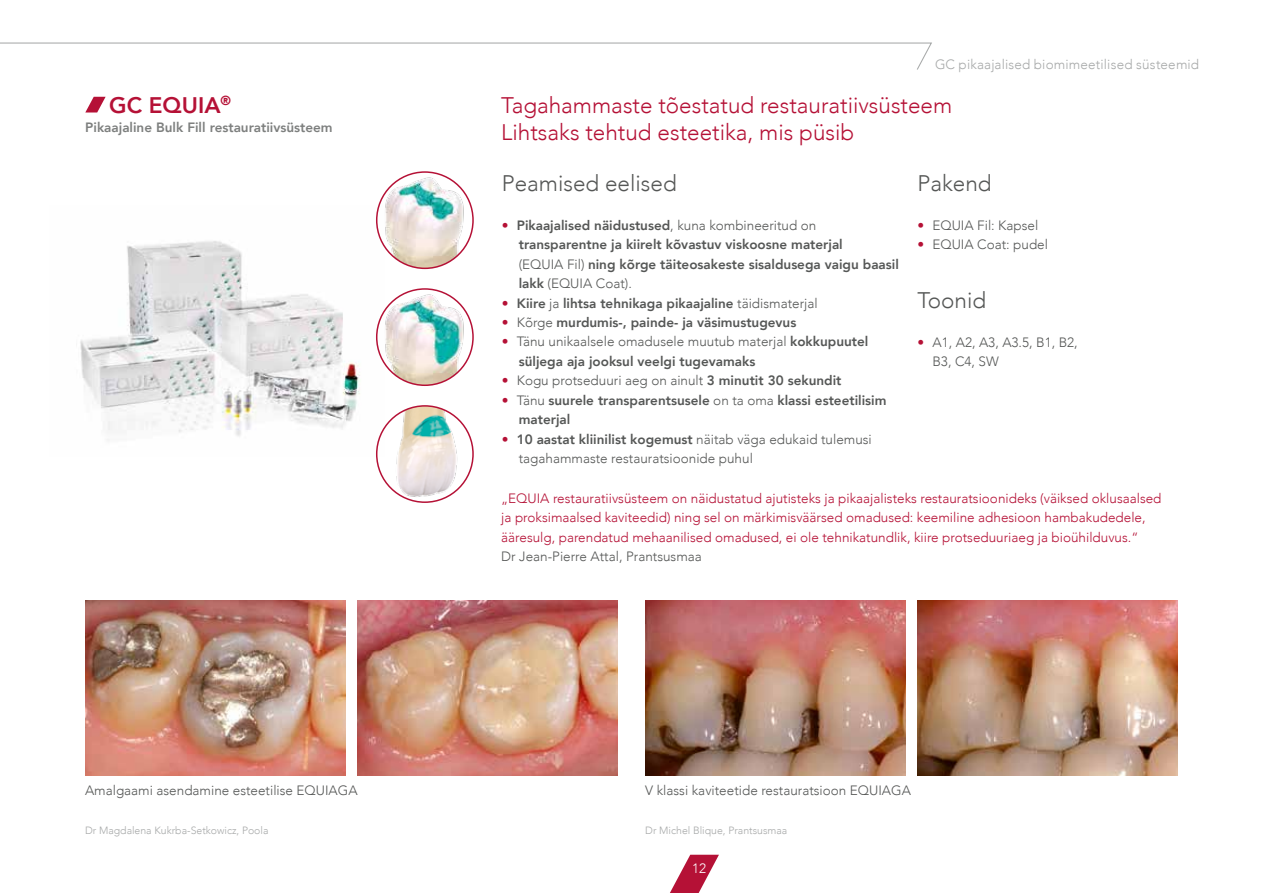
<style>
.page{position:relative;width:1263px;height:893px;background:#fff}
.page>*{position:absolute;margin:0;border:0;box-sizing:border-box;transform-origin:0 0}
.t1{font:300 22.5px/27px "Avenir";color:#b51136}
.t2{font:300 22.5px "Avenir";color:#555756}
.t3{font:800 22.5px "Avenir";color:#b51136}
.t4{font:800 13.5px/19.5px "Avenir";color:#555756}
.t5{font:300 13.5px/19.5px "Avenir";color:#555756}
.t6{font:300 13.5px/19.5px "Avenir";color:#b51136}
.t7{font:800 13.5px "Avenir";color:#7d7f7e}
.t8{font:300 13.5px "Avenir";letter-spacing:.01em;color:#a7a9a9}
.t9{font:300 13.5px "Avenir";color:#fff}
.t10{font:300 10.5px "Avenir";color:#a7a9a9}
.s1{font-weight:300;color:#b51136}
.s2{font-weight:300}
.s3{color:#b51136}
.s4{font-weight:800}
</style>
<div class="page">
<img style="left:85px;top:600px;width:260px;height:176px">
<img style="left:80px;top:205px;width:304px;height:242px">
<svg style="left:85px;top:97px;width:21px;height:16px"></svg>
<img style="left:358px;top:600px;width:260px;height:176px">
<img style="left:645px;top:600px;width:260px;height:176px">
<img style="left:918px;top:600px;width:260px;height:176px">
<img style="left:387px;top:406px;width:86px;height:96px">
<div style="left:376px;top:405px;width:98px;height:98px;border:2px solid #b51136;border-radius:50%"></div>
<img style="left:382px;top:172px;width:86px;height:96px">
<div style="left:376px;top:171px;width:98px;height:98px;border:2px solid #b51136;border-radius:50%"></div>
<img style="left:382px;top:289px;width:86px;height:96px">
<div style="left:376px;top:288px;width:98px;height:98px;border:2px solid #b51136;border-radius:50%"></div>
<svg style="left:670px;top:855px;width:49px;height:38px"></svg>
<svg style="left:0;top:42px;width:932px;height:28px"></svg>
<h1 class="t3" style="left:109px;top:87px;width:123px">GC EQUIA<sup>®</sup></h1>
<p class="t7" style="left:85px;top:117px;width:249px">Pikaajaline Bulk Fill restauratiivsüsteem</p>
<p class="t8" style="left:935px;top:57px;width:266px">GC pikaajalised biomimeetilised süsteemid</p>
<h1 class="t1" style="left:501px;top:91px;width:453px">Tagahammaste tõestatud restauratiivsüsteem<br>Lihtsaks tehtud esteetika, mis püsib</h1>
<h1 class="t2" style="left:502px;top:169px;width:177px">Peamised eelised</h1>
<p class="t4" style="left:519px;top:215px;width:382px;text-indent:-17px"><span class="s1">•</span> Pikaajalised näidustused<span class="s2">, kuna kombineeritud on </span>transparentne ja kiirelt kõvastuv viskoosne materjal<br><span class="s2">(EQUIA Fil)</span> ning kõrge täiteosakeste sisaldusega vaigu baasil lakk <span class="s2">(EQUIA Coat).</span></p>
<p class="t4" style="left:502px;top:293px;width:317px"><span class="s1">•</span> Kiire <span class="s2">ja</span> lihtsa tehnikaga pikaajaline <span class="s2">täidismaterjal</span></p>
<p class="t4" style="left:502px;top:313px;width:296px"><span class="s1">•</span> <span class="s2">Kõrge</span> murdumis-, painde- ja väsimustugevus</p>
<p class="t4" style="left:519px;top:332px;width:351px;text-indent:-17px"><span class="s1">•</span> <span class="s2">Tänu unikaalsele omadusele muutub materjal</span> kokkupuutel süljega aja jooksul veelgi tugevamaks</p>
<p class="t5" style="left:502px;top:371px;width:341px"><span class="s3">•</span> Kogu protseduuri aeg on ainult <span class="s4">3 minutit 30 sekundit</span></p>
<p class="t4" style="left:519px;top:391px;width:369px;text-indent:-17px"><span class="s1">•</span> <span class="s2">Tänu</span> suurele transparentsusele <span class="s2">on ta oma</span> klassi esteetilisim materjal</p>
<p class="t5" style="left:519px;top:430px;width:355px;text-indent:-17px"><span class="s3">•</span> <span class="s4">10 aastat kliinilist kogemust</span> näitab väga edukaid tulemusi tagahammaste restauratsioonide puhul</p>
<h1 class="t2" style="left:917px;top:169px;width:76px">Pakend</h1>
<p class="t5" style="left:917px;top:215px;width:122px"><span class="s3">•</span> EQUIA Fil: Kapsel</p>
<p class="t5" style="left:917px;top:235px;width:132px"><span class="s3">•</span> EQUIA Coat: pudel</p>
<h1 class="t2" style="left:917px;top:286px;width:70px">Toonid</h1>
<p class="t5" style="left:932px;top:332px;width:147px;text-indent:-15px"><span class="s3">•</span> A1, A2, A3, A3.5, B1, B2,<br>B3, C4, SW</p>
<p class="t6" style="left:501px;top:488px;width:662px">„EQUIA restauratiivsüsteem on näidustatud ajutisteks ja pikaajalisteks restauratsioonideks (väiksed oklusaalsed ja proksimaalsed kaviteedid) ning sel on märkimisväärsed omadused: keemiline adhesioon hambakudedele, ääresulg, parendatud mehaanilised omadused, ei ole tehnikatundlik, kiire protseduuriaeg ja bioühilduvus.“</p>
<p class="t5" style="left:501px;top:547px;width:202px">Dr Jean-Pierre Attal, Prantsusmaa</p>
<p class="t5" style="left:85px;top:781px;width:274px">Amalgaami asendamine esteetilise EQUIAGA</p>
<p class="t5" style="left:645px;top:781px;width:267px">V klassi kaviteetide restauratsioon EQUIAGA</p>
<p class="t10" style="left:85px;top:824px;width:185px">Dr Magdalena Kukrba-Setkowicz, Poola</p>
<p class="t10" style="left:645px;top:824px;width:143px">Dr Michel Blique, Prantsusmaa</p>
<p class="t9" style="left:692px;top:860px;width:16px">12</p>
</div>
